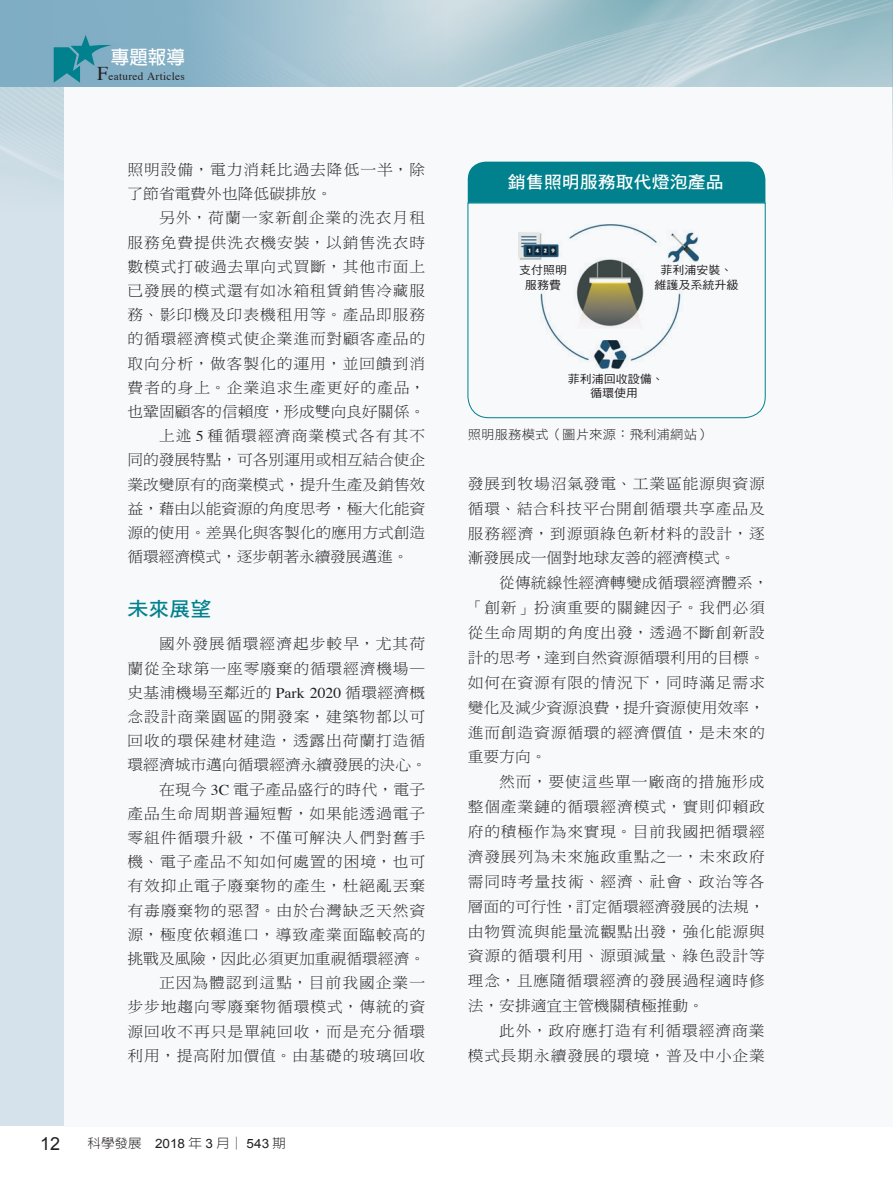
<style>
.page{position:relative;width:893px;height:1191px;background:#fff}
.page>*{position:absolute;margin:0;border:0;box-sizing:border-box;transform-origin:0 0}
.t1{font:19.95px "DF Hei Std W7";color:#00818d;scale:1.05 1}
.t2{font:700 18.6px "AR New Hei B5";color:#fff}
.t3{font:18px "Arial";color:#231f20}
.t4{font:17.1px "DF Hei Std W7";color:#fff;scale:1.05 1}
.t5{font:15px/24.9px "DF Ming Std W3";letter-spacing:.055em;color:#231f20;scale:1.05 1}
.t6{font:15px "DF Ming Std W3";letter-spacing:-.005em;color:#231f20;scale:1.05 1}
.t7{font:15px "DF Ming Std W3";color:#231f20;scale:1.05 1}
.t8{font:15px "DF Ming Std W3";letter-spacing:-.01em;color:#231f20;scale:1.05 1}
.t9{font:12.9px "DF Hei Std W3";color:#231f20;scale:1.05 1}
.t10{font:300 12.9px "AR New Hei B5";color:#231f20;scale:1.05 1}
.t11{font:11.4px/14.4px "DF Hei Std W5";color:#231f20;text-align:center;scale:1.05 1}
.t12{font:11.25px "Times";letter-spacing:.025em;color:#231f20}
.s1{font-size:19.5px}
.s2{font-family:"Times"}
.s3{font-family:"Arial";font-weight:400}
</style>
<div class="page">
<div style="left:0;top:0;width:893px;height:1126px;background:#d5e2eb"></div>
<img style="left:0;top:0;width:893px;height:168px">
<div style="left:64px;top:87px;width:829px;height:1039px;background:#f7f9fb"></div>
<svg style="left:0;top:0;width:591px;height:87px;background:#a1c1d0"></svg>
<svg style="left:54px;top:25px;width:84px;height:58px;background:#65a4b8"></svg>
<svg style="left:468px;top:203px;width:298px;height:215px"></svg>
<div style="left:468px;top:162px;width:297px;height:41px;background:#00818d"></div>
<img style="left:518px;top:224px;width:181px;height:145px">
<p class="t2" style="left:111px;top:48px;width:76px">專題報導</p>
<p class="t12" style="left:97px;top:66px;width:89px"><span class="s1">F</span>eatured Articles</p>
<p class="t5" style="left:128px;top:157px;width:285px;line-height:24.2px">照明設備，電力消耗比過去降低一半，除了節省電費外也降低碳排放。</p>
<p class="t5" style="left:159px;top:205px;width:255px">另外，荷蘭一家新創企業的洗衣月租</p>
<p class="t5" style="left:128px;top:229px;width:285px">服務免費提供洗衣機安裝，以銷售洗衣時</p>
<p class="t5" style="left:128px;top:254px;width:285px">數模式打破過去單向式買斷，其他市面上</p>
<p class="t5" style="left:128px;top:278px;width:285px">已發展的模式還有如冰箱租賃銷售冷藏服</p>
<p class="t5" style="left:128px;top:302px;width:285px">務、影印機及印表機租用等。產品即服務</p>
<p class="t5" style="left:128px;top:326px;width:285px">的循環經濟模式使企業進而對顧客產品的</p>
<p class="t5" style="left:128px;top:350px;width:285px">取向分析，做客製化的運用，並回饋到消</p>
<p class="t5" style="left:128px;top:375px;width:285px">費者的身上。企業追求生產更好的產品，</p>
<p class="t7" style="left:128px;top:403px;width:285px">也鞏固顧客的信賴度，形成雙向良好關係。</p>
<p class="t5" style="left:159px;top:423px;width:255px">上述 <span class="s2">5</span> 種循環經濟商業模式各有其不</p>
<p class="t6" style="left:128px;top:452px;width:285px">同的發展特點，可各別運用或相互結合使企</p>
<p class="t6" style="left:128px;top:476px;width:285px">業改變原有的商業模式，提升生產及銷售效</p>
<p class="t6" style="left:128px;top:500px;width:285px">益，藉由以能資源的角度思考，極大化能資</p>
<p class="t6" style="left:128px;top:524px;width:285px">源的使用。差異化與客製化的應用方式創造</p>
<p class="t8" style="left:128px;top:548px;width:269px">循環經濟模式，逐步朝著永續發展邁進。</p>
<h1 class="t1" style="left:128px;top:598px;width:81px">未來展望</h1>
<p class="t5" style="left:128px;top:631px;width:286px;line-height:24.2px;text-align:right">國外發展循環經濟起步較早，尤其荷<br>蘭從全球第一座零廢棄的循環經濟機場—史基浦機場至鄰近的 <span class="s2">Park 2020</span> 循環經濟概念設計商業園區的開發案，建築物都以可回收的環保建材建造，透露出荷蘭打造循環經濟城市邁向循環經濟永續發展的決心。在現今 <span class="s2">3C</span> 電子產品盛行的時代，電子<br>產品生命周期普遍短暫，如果能透過電子零組件循環升級，不僅可解決人們對舊手機、電子產品不知如何處置的困境，也可有效抑止電子廢棄物的產生，杜絕亂丟棄有毒廢棄物的惡習。由於台灣缺乏天然資源，極度依賴進口，導致產業面臨較高的挑戰及風險，因此必須更加重視循環經濟。正因為體認到這點，目前我國企業一<br>步步地趨向零廢棄物循環模式，傳統的資源回收不再只是單純回收，而是充分循環利用，提高附加價值。由基礎的玻璃回收</p>
<p class="t3" style="left:40px;top:1131px;width:22px">12</p>
<p class="t10" style="left:88px;top:1136px;width:190px">科學發展 <span class="s3">2018</span> 年 <span class="s3">3</span> 月│ <span class="s3">543</span> 期</p>
<p class="t4" style="left:508px;top:173px;width:207px">銷售照明服務取代燈泡產品</p>
<p class="t11" style="left:519px;top:263px;width:47px">支付照明服務費</p>
<p class="t11" style="left:654px;top:263px;width:81px">菲利浦安裝、維護及系統升級</p>
<p class="t11" style="left:568px;top:371px;width:93px">菲利浦回收設備、循環使用</p>
<p class="t9" style="left:468px;top:428px;width:233px">照明服務模式（圖片來源：飛利浦網站）</p>
<p class="t5" style="left:468px;top:471px;width:284px;text-align:justify">發展到牧場沼氣發電、工業區能源與資源循環、結合科技平台開創循環共享產品及服務經濟，到源頭綠色新材料的設計，逐漸發展成一個對地球友善的經濟模式。</p>
<p class="t5" style="left:468px;top:570px;width:288px;text-indent:31px">從傳統線性經濟轉變成循環經濟體系，「創新」扮演重要的關鍵因子。我們必須從生命周期的角度出發，透過不斷創新設計的思考，達到自然資源循環利用的目標。如何在資源有限的情況下，同時滿足需求變化及減少資源浪費，提升資源使用效率，進而創造資源循環的經濟價值，是未來的重要方向。</p>
<p class="t5" style="left:468px;top:769px;width:284px;text-align:justify;text-indent:31px">然而，要使這些單一廠商的措施形成整個產業鏈的循環經濟模式，實則仰賴政府的積極作為來實現。目前我國把循環經濟發展列為未來施政重點之一，未來政府需同時考量技術、經濟、社會、政治等各層面的可行性，訂定循環經濟發展的法規，由物質流與能量流觀點出發，強化能源與資源的循環利用、源頭減量、綠色設計等理念，且應隨循環經濟的發展過程適時修法，安排適宜主管機關積極推動。</p>
<p class="t5" style="left:468px;top:1018px;width:284px;text-align:right">此外，政府應打造有利循環經濟商業<br>模式長期永續發展的環境，普及中小企業</p>
</div>
